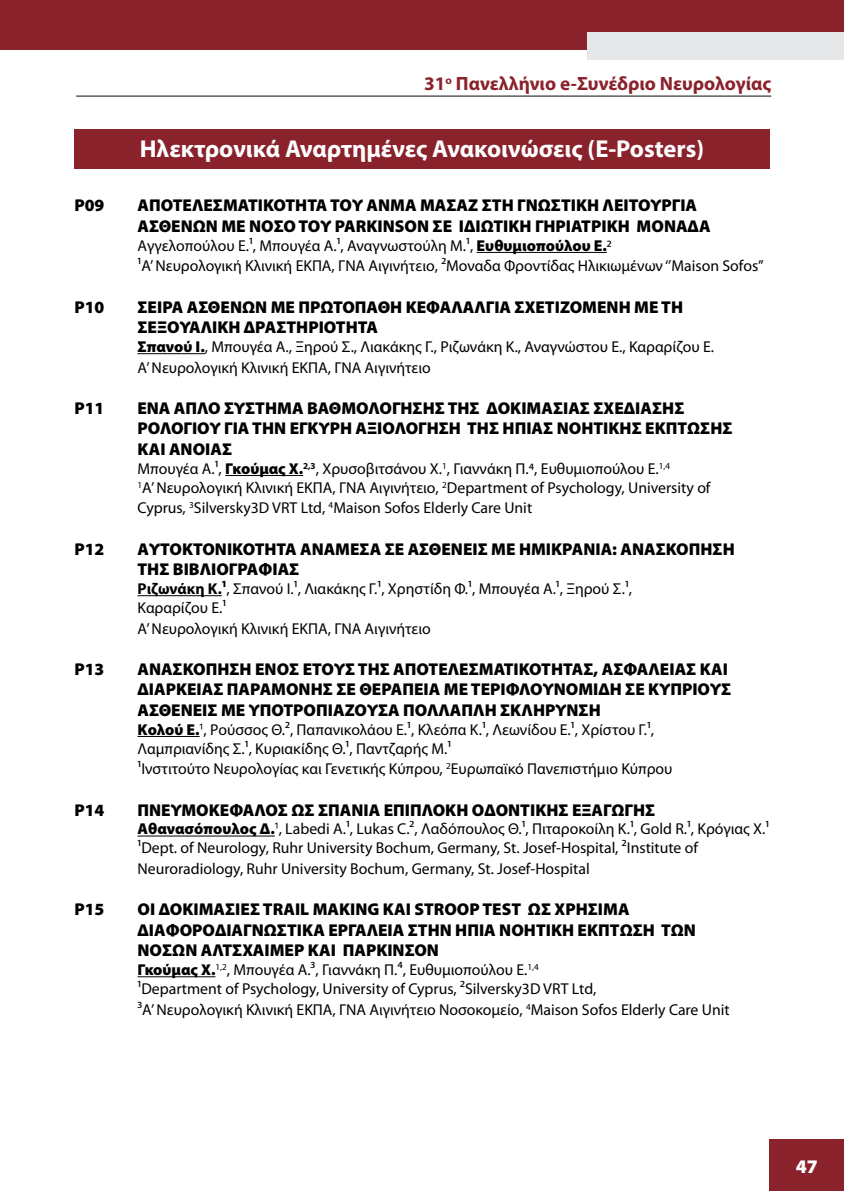
<style>
.page{position:relative;width:844px;height:1191px;background:#fff}
.page>*{position:absolute;margin:0;border:0;box-sizing:border-box;transform-origin:0 0}
.t1{font:700 24.5px "Myriad Pro";color:#fff}
.t2{font:700 19.25px "Myriad Pro";color:#8a222b}
.t3{font:900 19.25px "Myriad Pro";color:#fff}
.t4{font:900 17.15px/20.7px "Myriad Pro";color:#000}
.t5{font:15.75px/18.9px "Myriad Pro";color:#000}
.s1{font-weight:900}
.s2{font-weight:700}
.s3{font-family:"Calibri";font-weight:300}
</style>
<div class="page">
<div style="left:769px;top:1139px;width:74px;height:52px;background:#8a222b"></div>
<div style="left:0;top:0;width:843px;height:50px;background:#8a222b"></div>
<div style="left:587px;top:32px;width:256px;height:28px;background:#e6e7e8"></div>
<hr style="left:76px;top:95px;width:695px;height:2px;background:#6d6e71">
<div style="left:74px;top:129px;width:695px;height:40px;background:#8a222b"></div>
<hr style="left:476px;top:252px;width:130px;height:1px;background:#000">
<hr style="left:137px;top:353px;width:68px;height:1px;background:#000">
<hr style="left:225px;top:475px;width:78px;height:1px;background:#000">
<hr style="left:137px;top:595px;width:85px;height:1px;background:#000">
<hr style="left:137px;top:736px;width:62px;height:1px;background:#000">
<hr style="left:137px;top:835px;width:138px;height:1px;background:#000">
<hr style="left:137px;top:976px;width:78px;height:1px;background:#000">
<p class="t2" style="left:424px;top:71px;width:348px">31<sup>ο</sup> Πανελλήνιο e-Συνέδριο Νευρολογίας</p>
<h1 class="t1" style="left:140px;top:133px;width:566px">Ηλεκτρονικά Αναρτημένες Ανακοινώσεις (E-Posters)</h1>
<p class="t4" style="left:74px;top:194px;width:31px">P09</p>
<p class="t4" style="left:137px;top:194px;width:574px">ΑΠΟΤΕΛΕΣΜΑΤΙΚΟΤΗΤΑ ΤΟΥ ANMA ΜΑΣΑΖ ΣΤΗ ΓΝΩΣΤΙΚΗ ΛΕΙΤΟΥΡΓΙΑ<br>ΑΣΘΕΝΩΝ ΜΕ ΝΟΣΟ ΤΟΥ PARKINSON ΣΕ ΙΔΙΩΤΙΚΗ ΓΗΡΙΑΤΡΙΚΗ ΜΟΝΑΔΑ</p>
<p class="t5" style="left:137px;top:235px;width:627px;line-height:20.7px">Αγγελοπούλου Ε.¹, Μπουγέα Α.¹, Αναγνωστούλη Μ.¹, <span class="s1">Ευθυμιοπούλου Ε.</span>2<br>¹Α’ Νευρολογική Κλινική ΕΚΠΑ, ΓΝΑ Αιγινήτειο, ²Μοναδα Φροντίδας Ηλικιωμένων ‘’Maison Sofos’’</p>
<p class="t4" style="left:74px;top:296px;width:31px">P10</p>
<p class="t4" style="left:137px;top:296px;width:547px">ΣΕΙΡΑ ΑΣΘΕΝΩΝ ΜΕ ΠΡΩΤΟΠΑΘΗ ΚΕΦΑΛΑΛΓΙΑ ΣΧΕΤΙΖΟΜΕΝΗ ΜΕ ΤΗ<br>ΣΕΞΟΥΑΛΙΚΗ ΔΡΑΣΤΗΡΙΟΤΗΤΑ</p>
<p class="t5" style="left:137px;top:336px;width:578px;line-height:20.7px"><span class="s1">Σπανού Ι.</span>, Μπουγέα Α., Ξηρού Σ., Λιακάκης Γ., Ριζωνάκη Κ., Αναγνώστου Ε., Καραρίζου Ε.<br>Α’ Νευρολογική Κλινική ΕΚΠΑ, ΓΝΑ Αιγινήτειο</p>
<p class="t4" style="left:74px;top:397px;width:31px">P11</p>
<p class="t4" style="left:137px;top:397px;width:596px">ΕΝΑ ΑΠΛΟ ΣΥΣΤΗΜΑ ΒΑΘΜΟΛΟΓΗΣΗΣ ΤΗΣ ΔΟΚΙΜΑΣΙΑΣ ΣΧΕΔΙΑΣΗΣ<br>ΡΟΛΟΓΙΟΥ ΓΙΑ ΤΗΝ ΕΓΚΥΡΗ ΑΞΙΟΛΟΓΗΣΗ ΤΗΣ ΗΠΙΑΣ ΝΟΗΤΙΚΗΣ ΕΚΠΤΩΣΗΣ<br>ΚΑΙ ΑΝΟΙΑΣ</p>
<p class="t5" style="left:137px;top:459px;width:574px">Μπουγέα Α.¹, <span class="s1">Γκούμας Χ.</span><sup>2,3</sup>, Χρυσοβιτσάνου Χ.<sup>1</sup>, Γιαννάκη Π.4, Ευθυμιοπούλου Ε.<sup>1,4<br>1</sup>Α’ Νευρολογική Κλινική ΕΚΠΑ, ΓΝΑ Αιγινήτειο, <sup>2</sup>Department of Psychology, University of</p>
<p class="t5" style="left:137px;top:498px;width:396px">Cyprus, <sup>3</sup>Silversky3D VRT Ltd, <sup>4</sup>Maison Sofos Elderly Care Unit</p>
<p class="t4" style="left:74px;top:538px;width:31px">P12</p>
<p class="t4" style="left:137px;top:538px;width:598px">ΑΥΤΟΚΤΟΝΙΚΟΤΗΤΑ ΑΝΑΜΕΣΑ ΣΕ ΑΣΘΕΝΕΙΣ ΜΕ ΗΜΙΚΡΑΝΙΑ: ANAΣΚΟΠΗΣΗ<br>ΤΗΣ ΒΙΒΛΙΟΓΡΑΦΙΑΣ</p>
<p class="t5" style="left:137px;top:579px;width:496px"><span class="s2">Ριζωνάκη Κ.¹</span>, Σπανού Ι.¹, Λιακάκης Γ.¹, Χρηστίδη Φ.¹, Μπουγέα Α.¹, Ξηρού Σ.¹,<br>Καραρίζου Ε.¹</p>
<p class="t5" style="left:137px;top:618px;width:295px">Α’ Νευρολογική Κλινική ΕΚΠΑ, ΓΝΑ Αιγινήτειο</p>
<p class="t4" style="left:74px;top:658px;width:31px">P13</p>
<p class="t4" style="left:137px;top:658px;width:595px">ΑΝΑΣΚΟΠΗΣΗ ΕΝΟΣ ΕΤΟΥΣ ΤΗΣ ΑΠΟΤΕΛΕΣΜΑΤΙΚΟΤΗΤΑΣ, ΑΣΦΑΛΕΙΑΣ ΚΑΙ<br>ΔΙΑΡΚΕΙΑΣ ΠΑΡΑΜΟΝΗΣ ΣΕ ΘΕΡΑΠΕΙΑ ΜΕ ΤΕΡΙΦΛΟΥΝΟΜΙΔΗ ΣΕ ΚΥΠΡΙΟΥΣ<br>ΑΣΘΕΝΕΙΣ ΜΕ ΥΠΟΤΡΟΠΙΑΖΟΥΣΑ ΠΟΛΛΑΠΛΗ ΣΚΛΗΡΥΝΣΗ</p>
<p class="t5" style="left:137px;top:720px;width:518px"><span class="s1">Κολού Ε.</span><span class="s3">¹</span>, Ρούσσος Θ.², Παπανικολάου Ε.¹, Κλεόπα Κ.¹, Λεωνίδου Ε.¹, Χρίστου Γ.¹,<br>Λαμπριανίδης Σ.¹, Κυριακίδης Θ.¹, Παντζαρής Μ.¹</p>
<p class="t5" style="left:137px;top:759px;width:536px">¹Ινστιτούτο Νευρολογίας και Γενετικής Κύπρου, <sup>2</sup>Ευρωπαϊκό Πανεπιστήμιο Κύπρου</p>
<p class="t4" style="left:74px;top:798px;width:31px">P14</p>
<p class="t4" style="left:137px;top:798px;width:519px">ΠΝΕΥΜΟΚΕΦΑΛΟΣ ΩΣ ΣΠΑΝΙΑ ΕΠΙΠΛΟΚΗ ΟΔΟΝΤΙΚΗΣ ΕΞΑΓΩΓΗΣ</p>
<p class="t5" style="left:137px;top:819px;width:633px"><span class="s1">Αθανασόπουλος Δ.</span><span class="s3">¹</span>, Labedi A.¹, Lukas C.², Λαδόπουλος Θ.¹, Πιταροκοίλη Κ.¹, Gold R.¹, Κρόγιας Χ.¹<br>¹Dept. of Neurology, Ruhr University Bochum, Germany, St. Josef-Hospital, ²Institute of</p>
<p class="t5" style="left:137px;top:859px;width:453px">Neuroradiology, Ruhr University Bochum, Germany, St. Josef-Hospital</p>
<p class="t4" style="left:74px;top:898px;width:31px">P15</p>
<p class="t4" style="left:137px;top:898px;width:560px">ΟΙ ΔΟΚΙΜΑΣΙΕΣ TRAIL MAKING ΚΑΙ STROOP TEST ΩΣ ΧΡΗΣΙΜΑ<br>ΔΙΑΦΟΡΟΔΙΑΓΝΩΣΤΙΚΑ ΕΡΓΑΛΕΙΑ ΣΤΗΝ ΗΠΙΑ ΝΟΗΤΙΚΗ ΕΚΠΤΩΣΗ ΤΩΝ<br>ΝΟΣΩΝ ΑΛΤΣΧΑΙΜΕΡ ΚΑΙ ΠΑΡΚΙΝΣΟΝ</p>
<p class="t5" style="left:137px;top:960px;width:460px"><span class="s1">Γκούμας Χ.</span><sup>1,2</sup>, Μπουγέα Α.³, Γιαννάκη Π.⁴, Ευθυμιοπούλου Ε.<sup>1,4<br></sup>¹Department of Psychology, University of Cyprus, ²Silversky3D VRT Ltd,</p>
<p class="t5" style="left:137px;top:999px;width:593px">³Α’ Νευρολογική Κλινική ΕΚΠΑ, ΓΝΑ Αιγινήτειο Νοσοκομείο, <sup>4</sup>Maison Sofos Elderly Care Unit</p>
<p class="t3" style="left:795px;top:1153px;width:24px">47</p>
</div>
